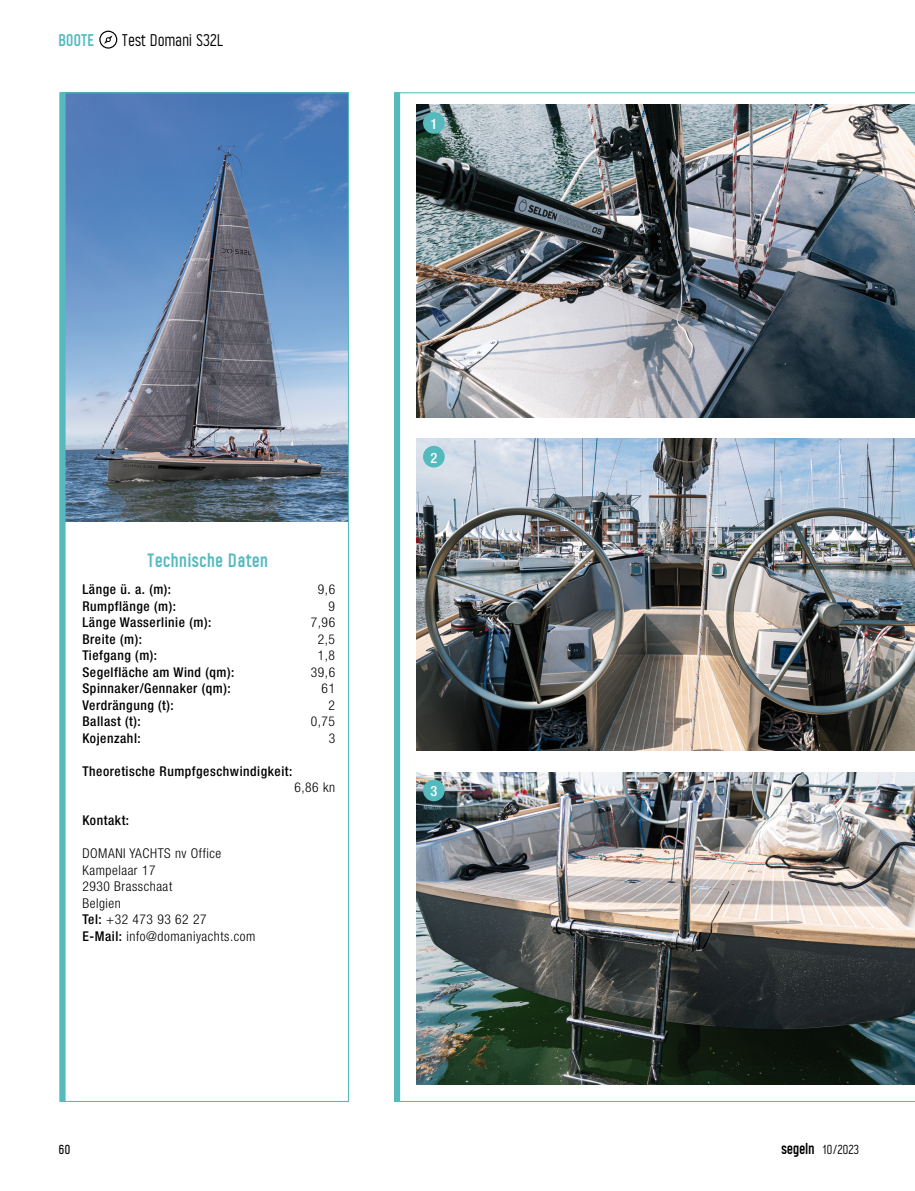
<style>
.page{position:relative;width:915px;height:1191px;background:#fff}
.page>*{position:absolute;margin:0;border:0;box-sizing:border-box;transform-origin:0 0}
._02_Head_Kasten{font:700 18.75px "Alasar";letter-spacing:.03em;color:#54babe}
.t1{font:16.5px "Alasar";color:#000}
.t2{font:700 16.5px "Alasar";color:#54babe}
._00_Kreiszahl{font:500 condensed 14.25px "Helvetica Neue LT Pro";color:#fff}
._04_Lauf_Kasten_News_Aufzaehlung{font:500 condensed 13.5px "Helvetica Neue LT Pro";letter-spacing:.04em;color:#000}
._04_Lauf_Kasten_News_Aufzaehlung-2{font:300 condensed 13.5px/16.5px "Helvetica Neue LT Pro";letter-spacing:.04em;color:#000}
.t3{font:12.75px "Alasar";color:#000}
.t4{font:500 12.75px "Alasar";color:#000}
.s1{font-weight:500}
.s2{font-weight:700;font-size:15px}
</style>
<div class="page">
<div style="left:99px;top:31px;width:18px;height:18px;border:1px solid #000;border-radius:50%"></div>
<svg style="left:104px;top:35px;width:9px;height:9px"></svg>
<img style="left:66px;top:94px;width:281px;height:428px">
<div style="left:60px;top:92px;width:6px;height:1010px;background:#54babe"></div>
<svg style="left:400px;top:92px;width:514px;height:1010px"></svg>
<div style="left:394px;top:92px;width:6px;height:1010px;background:#54babe"></div>
<img style="left:417px;top:105px;width:497px;height:312px">
<img style="left:417px;top:438px;width:497px;height:313px">
<img style="left:417px;top:772px;width:497px;height:312px">
<div style="left:423px;top:112px;width:21px;height:22px;background:#54babe;border-radius:50%"></div>
<div style="left:423px;top:446px;width:21px;height:21px;background:#54babe;border-radius:50%"></div>
<div style="left:423px;top:779px;width:21px;height:22px;background:#54babe;border-radius:50%"></div>
<p class="t2" style="left:60px;top:29px;width:37px">BOOTE</p>
<p class="t1" style="left:123px;top:29px;width:103px">Test Domani S32L</p>
<p class="_00_Kreiszahl" style="left:430px;top:115px;width:8px">1</p>
<p class="_02_Head_Kasten" style="left:148px;top:548px;width:122px">Technische Daten</p>
<p class="_04_Lauf_Kasten_News_Aufzaehlung" style="left:82px;top:581px;width:90px">Länge ü. a. (m):</p>
<p class="_04_Lauf_Kasten_News_Aufzaehlung-2" style="left:318px;top:581px;width:19px">9,6</p>
<p class="_04_Lauf_Kasten_News_Aufzaehlung" style="left:82px;top:598px;width:95px">Rumpflänge (m):</p>
<p class="_04_Lauf_Kasten_News_Aufzaehlung-2" style="left:328px;top:597px;width:8px">9</p>
<p class="_04_Lauf_Kasten_News_Aufzaehlung" style="left:82px;top:614px;width:130px">Länge Wasserlinie (m):</p>
<p class="_04_Lauf_Kasten_News_Aufzaehlung-2" style="left:311px;top:614px;width:26px">7,96</p>
<p class="_04_Lauf_Kasten_News_Aufzaehlung" style="left:82px;top:631px;width:61px">Breite (m):</p>
<p class="_04_Lauf_Kasten_News_Aufzaehlung-2" style="left:318px;top:630px;width:19px">2,5</p>
<p class="_04_Lauf_Kasten_News_Aufzaehlung" style="left:82px;top:647px;width:76px">Tiefgang (m):</p>
<p class="_04_Lauf_Kasten_News_Aufzaehlung-2" style="left:318px;top:647px;width:19px">1,8</p>
<p class="_04_Lauf_Kasten_News_Aufzaehlung" style="left:82px;top:664px;width:153px">Segelfläche am Wind (qm):</p>
<p class="_04_Lauf_Kasten_News_Aufzaehlung-2" style="left:311px;top:663px;width:26px">39,6</p>
<p class="_04_Lauf_Kasten_News_Aufzaehlung" style="left:82px;top:680px;width:150px">Spinnaker/Gennaker (qm):</p>
<p class="_04_Lauf_Kasten_News_Aufzaehlung-2" style="left:321px;top:680px;width:15px">61</p>
<p class="_04_Lauf_Kasten_News_Aufzaehlung" style="left:82px;top:697px;width:93px">Verdrängung (t):</p>
<p class="_04_Lauf_Kasten_News_Aufzaehlung-2" style="left:328px;top:696px;width:8px">2</p>
<p class="_04_Lauf_Kasten_News_Aufzaehlung" style="left:82px;top:713px;width:60px">Ballast (t):</p>
<p class="_04_Lauf_Kasten_News_Aufzaehlung-2" style="left:311px;top:713px;width:26px">0,75</p>
<p class="_04_Lauf_Kasten_News_Aufzaehlung" style="left:82px;top:730px;width:60px">Kojenzahl:</p>
<p class="_04_Lauf_Kasten_News_Aufzaehlung-2" style="left:328px;top:729px;width:8px">3</p>
<p class="_04_Lauf_Kasten_News_Aufzaehlung" style="left:82px;top:763px;width:211px">Theoretische Rumpfgeschwindigkeit:</p>
<p class="_04_Lauf_Kasten_News_Aufzaehlung-2" style="left:294px;top:779px;width:42px">6,86 kn</p>
<p class="_04_Lauf_Kasten_News_Aufzaehlung" style="left:82px;top:812px;width:48px">Kontakt:</p>
<p class="_04_Lauf_Kasten_News_Aufzaehlung-2" style="left:82px;top:845px;width:140px">DOMANI YACHTS nv Office<br>Kampelaar 17<br>2930 Brasschaat<br>Belgien</p>
<p class="_04_Lauf_Kasten_News_Aufzaehlung-2" style="left:82px;top:911px;width:126px"><span class="s1">Tel:</span> +32 473 93 62 27</p>
<p class="_04_Lauf_Kasten_News_Aufzaehlung-2" style="left:82px;top:927px;width:174px"><span class="s1">E-Mail:</span> info@domaniyachts.com</p>
<p class="_00_Kreiszahl" style="left:430px;top:449px;width:8px">2</p>
<p class="_00_Kreiszahl" style="left:430px;top:782px;width:8px">3</p>
<p class="t4" style="left:60px;top:1141px;width:13px">60</p>
<p class="t3" style="left:782px;top:1141px;width:79px"><span class="s2">segeln</span> 10/2023</p>
</div>
